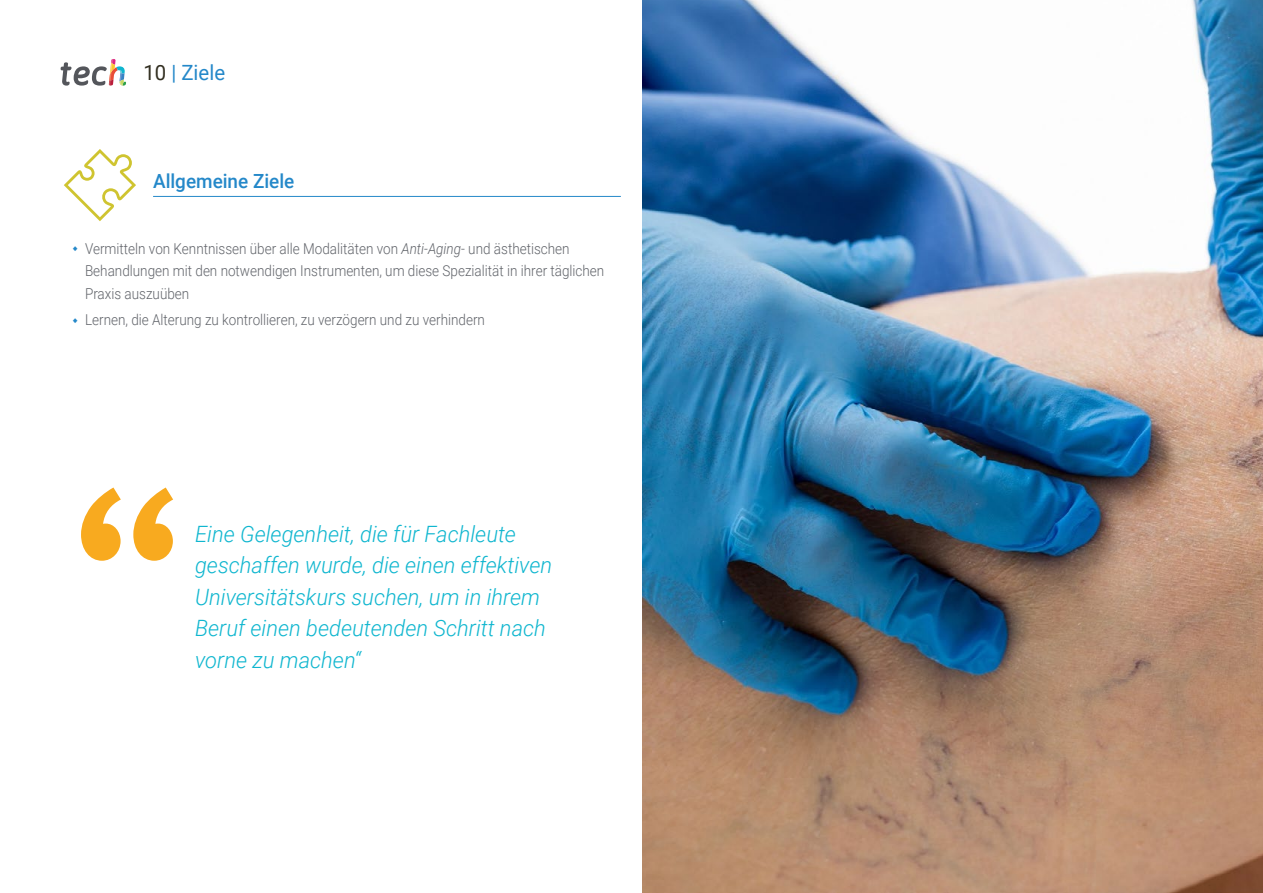
<style>
.page{position:relative;width:1263px;height:893px;background:#fff}
.page>*{position:absolute;margin:0;border:0;box-sizing:border-box;transform-origin:0 0}
.t1{font:italic 300 22.5px/31.5px "Roboto";color:#0fb6cf}
.t2{font:21px "Roboto";color:#2488c9}
.t3{font:500 19.5px "Roboto";color:#2488c9}
.t4{font:300 15px/22.5px "Roboto";color:#61646a;scale:.9 1}
.s1{color:#312e20}
.s2{font-style:italic}
</style>
<div class="page">
<hr style="left:153px;top:196px;width:468px;height:1px;background:#2488c9">
<svg style="left:64px;top:149px;width:72px;height:72px"></svg>
<img style="left:642px;top:0;width:621px;height:893px">
<svg style="left:61px;top:59px;width:65px;height:27px"></svg>
<svg style="left:81px;top:487px;width:92px;height:74px"></svg>
<h2 class="t2" style="left:144px;top:57px;width:83px"><span class="s1">10</span> | Ziele</h2>
<h3 class="t3" style="left:153px;top:167px;width:143px">Allgemeine Ziele</h3>
<p class="t4" style="left:85px;top:236px;width:578px">Vermitteln von Kenntnissen über alle Modalitäten von <span class="s2">Anti-Aging</span>- und ästhetischen<br>Behandlungen mit den notwendigen Instrumenten, um diese Spezialität in ihrer täglichen<br>Praxis auszuüben</p>
<p class="t4" style="left:85px;top:308px;width:446px">Lernen, die Alterung zu kontrollieren, zu verzögern und zu verhindern</p>
<h1 class="t1" style="left:195px;top:517px;width:358px">Eine Gelegenheit, die für Fachleute geschaffen wurde, die einen effektiven Universitätskurs suchen, um in ihrem Beruf einen bedeutenden Schritt nach vorne zu machen“</h1>
</div>
